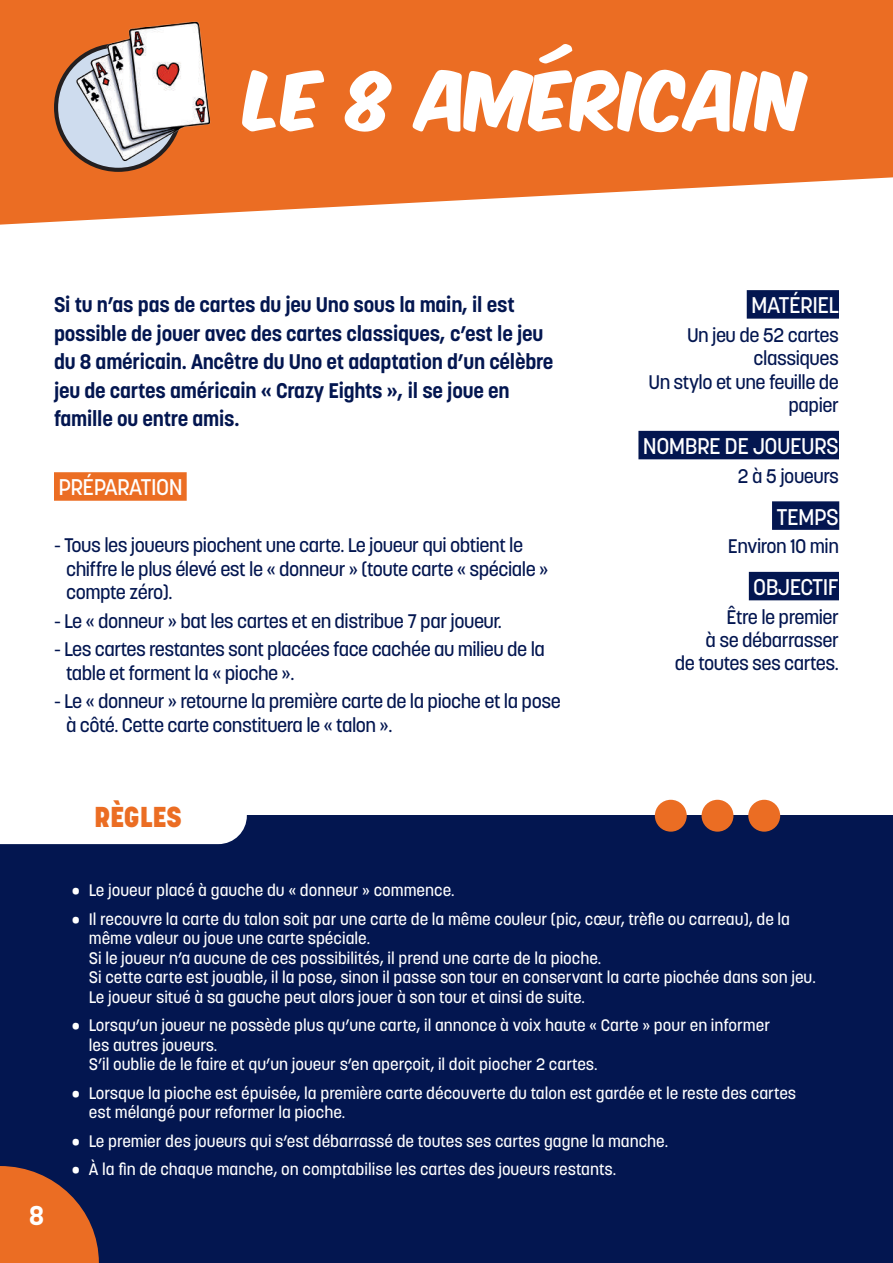
<style>
.page{position:relative;width:893px;height:1263px;background:#fff}
.page>*{position:absolute;margin:0;border:0;box-sizing:border-box;transform-origin:0 0}
.t1{font:69px "Komika Title Axis";color:#fff}
.t2{font:800 28.5px "Korolev";color:#eb6d23}
.t3{font:700 27px "Korolev";color:#fff}
.t4{font:500 22.5px "Korolev";letter-spacing:-.025em;color:#fff}
.t5{font:700 21px/28.5px "Korolev";letter-spacing:-.01em;color:#031650}
.t6{font:500 19.5px/23.4px "Korolev";letter-spacing:-.025em;color:#031650}
.t7{font:500 16.5px/19.5px "Korolev";color:#fff}
</style>
<div class="page">
<div style="left:0;top:816px;width:893px;height:447px;background:#031650"></div>
<svg style="left:0;top:1166px;width:99px;height:97px"></svg>
<svg style="left:0;top:0;width:893px;height:225px;fill:#eb6d23"></svg>
<div style="left:747px;top:290px;width:92px;height:29px;background:#031650"></div>
<div style="left:638px;top:431px;width:201px;height:28px;background:#031650"></div>
<div style="left:772px;top:501px;width:67px;height:29px;background:#031650"></div>
<div style="left:749px;top:572px;width:90px;height:28px;background:#031650"></div>
<img style="left:56px;top:0;width:178px;height:170px">
<div style="left:0;top:815px;width:247px;height:29px;background:#fff"></div>
<div style="left:748px;top:800px;width:32px;height:32px;background:#eb6d23;border-radius:50%"></div>
<div style="left:702px;top:800px;width:31px;height:32px;background:#eb6d23;border-radius:50%"></div>
<div style="left:655px;top:800px;width:32px;height:32px;background:#eb6d23;border-radius:50%"></div>
<div style="left:54px;top:472px;width:133px;height:29px;background:#eb6d23"></div>
<h1 class="t1" style="left:247px;top:66px;width:562px">LE 8 AMÉRICAIN</h1>
<p class="t5" style="left:54px;top:291px;width:501px">Si tu n’as pas de cartes du jeu Uno sous la main, il est possible de jouer avec des cartes classiques, c’est le jeu du 8 américain. Ancêtre du Uno et adaptation d’un célèbre jeu de cartes américain « Crazy Eights », il se joue en famille ou entre amis.</p>
<h3 class="t4" style="left:58px;top:473px;width:126px">PRÉPARATION</h3>
<p class="t6" style="left:66px;top:534px;width:484px;text-indent:-12px">- Tous les joueurs piochent une carte. Le joueur qui obtient le chiffre le plus élevé est le « donneur » (toute carte « spéciale » compte zéro).</p>
<p class="t6" style="left:54px;top:609px;width:449px">- Le « donneur » bat les cartes et en distribue 7 par joueur.</p>
<p class="t6" style="left:66px;top:638px;width:480px;text-indent:-12px">- Les cartes restantes sont placées face cachée au milieu de la table et forment la « pioche ».</p>
<p class="t6" style="left:66px;top:690px;width:496px;text-indent:-12px">- Le « donneur » retourne la première carte de la pioche et la pose à côté. Cette carte constituera le « talon ».</p>
<h3 class="t4" style="left:751px;top:291px;width:89px">MATÉRIEL</h3>
<p class="t6" style="left:648px;top:323px;width:192px;text-align:right">Un jeu de 52 cartes classiques<br>Un stylo et une feuille de papier</p>
<h3 class="t4" style="left:643px;top:432px;width:198px">NOMBRE DE JOUEURS</h3>
<p class="t6" style="left:738px;top:464px;width:103px">2 à 5 joueurs</p>
<h3 class="t4" style="left:776px;top:502px;width:64px">TEMPS</h3>
<p class="t6" style="left:728px;top:534px;width:113px">Environ 10 min</p>
<h3 class="t4" style="left:753px;top:573px;width:87px">OBJECTIF</h3>
<p class="t6" style="left:675px;top:605px;width:166px;text-align:right">Être le premier<br>à se débarrasser<br>de toutes ses cartes.</p>
<h3 class="t3" style="left:29px;top:1198px;width:16px">8</h3>
<h2 class="t2" style="left:94px;top:799px;width:89px">RÈGLES</h2>
<p class="t7" style="left:72px;top:881px;width:384px">• Le joueur placé à gauche du « donneur » commence.</p>
<p class="t7" style="left:89px;top:909px;width:728px;text-indent:-17px">• Il recouvre la carte du talon soit par une carte de la même couleur (pic, cœur, trèfle ou carreau), de la même valeur ou joue une carte spéciale.<br>Si le joueur n’a aucune de ces possibilités, il prend une carte de la pioche.<br>Si cette carte est jouable, il la pose, sinon il passe son tour en conservant la carte piochée dans son jeu.<br>Le joueur situé à sa gauche peut alors jouer à son tour et ainsi de suite.</p>
<p class="t7" style="left:89px;top:1016px;width:683px;text-indent:-17px">• Lorsqu’un joueur ne possède plus qu’une carte, il annonce à voix haute « Carte » pour en informer les autres joueurs.<br>S’il oublie de le faire et qu’un joueur s’en aperçoit, il doit piocher 2 cartes.</p>
<p class="t7" style="left:89px;top:1083px;width:709px;text-indent:-17px">• Lorsque la pioche est épuisée, la première carte découverte du talon est gardée et le reste des cartes est mélangé pour reformer la pioche.</p>
<p class="t7" style="left:72px;top:1131px;width:598px">• Le premier des joueurs qui s’est débarrassé de toutes ses cartes gagne la manche.</p>
<p class="t7" style="left:72px;top:1160px;width:546px">• À la fin de chaque manche, on comptabilise les cartes des joueurs restants.</p>
</div>
